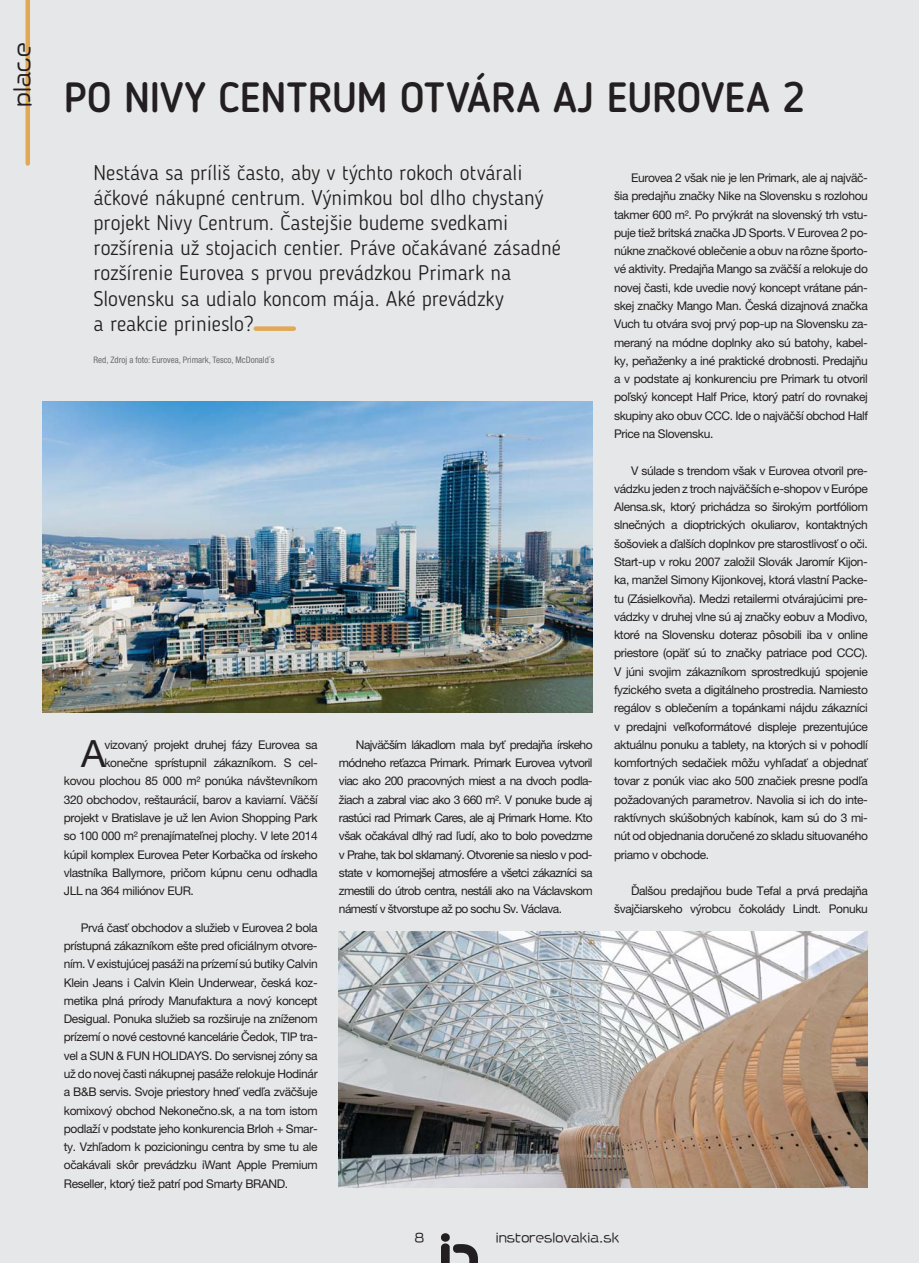
<style>
.page{position:relative;width:919px;height:1263px;background:#fff}
.page>*{position:absolute;margin:0;border:0;box-sizing:border-box;transform-origin:0 0}
.t1{font:500 42px "Blogger Sans";color:#231f20}
.t2{font:37.65px "Helvetica Neue LT Pro";color:#231f20}
.t3{font:300 21px/25.2px "Blogger Sans";color:#231f20}
.t4{font:21px "VDL Mega Maru Regular 90 pv RKSJ H";color:#231f20}
.t5{font:12px/18.3px "Helvetica Neue LT Pro";letter-spacing:-.03em;color:#231f20;text-align:justify}
.t6{font:12px "VDL Mega Maru Regular 90 pv RKSJ H";color:#231f20}
.t7{font:condensed 9px "Helvetica Neue LT Pro";color:#6d6e70}
</style>
<div class="page">
<div style="left:0;top:0;width:918px;height:1263px;background:#e6e7e8"></div>
<hr style="left:26px;top:0;width:4px;height:164px;background:#e2a855">
<div style="left:441px;top:1233px;width:8px;height:9px;background:#231f20;border-radius:4px"></div>
<svg style="left:441px;top:1243px;width:37px;height:20px"></svg>
<div style="left:256px;top:326px;width:38px;height:5px;background:#e2a855"></div>
<img style="left:43px;top:401px;width:549px;height:311px">
<img style="left:339px;top:932px;width:528px;height:256px">
<h3 class="t4" style="left:14px;top:107px;width:66px;rotate:-90deg">place</h3>
<h1 class="t1" style="left:64px;top:82px;width:742px">PO NIVY CENTRUM OTVÁRA AJ EUROVEA 2</h1>
<p class="t3" style="left:94px;top:162px;width:468px">Nestáva sa príliš často, aby v týchto rokoch otvárali áčkové nákupné centrum. Výnimkou bol dlho chystaný projekt Nivy Centrum. Častejšie budeme svedkami rozšírenia už stojacich centier. Práve očakávané zásadné rozšírenie Eurovea s prvou prevádzkou Primark na Slovensku sa udialo koncom mája. Aké prevádzky<br>a reakcie prinieslo?</p>
<p class="t7" style="left:94px;top:357px;width:182px">Red, Zdroj a foto: Eurovea, Primark, Tesco, McDonald´s</p>
<h2 class="t2" style="left:81px;top:740px;width:26px">A</h2>
<p class="t5" style="left:104px;top:737px;width:215px">vizovaný projekt druhej fázy Eurovea sa</p>
<p class="t5" style="left:104px;top:755px;width:215px">konečne sprístupnil zákazníkom. S cel-</p>
<p class="t5" style="left:64px;top:773px;width:255px">kovou plochou 85 000 m² ponúka návštevníkom</p>
<p class="t5" style="left:64px;top:792px;width:255px">320 obchodov, reštaurácií, barov a kaviarní. Väčší</p>
<p class="t5" style="left:64px;top:810px;width:255px">projekt v Bratislave je už len Avion Shopping Park</p>
<p class="t5" style="left:64px;top:828px;width:255px">so 100 000 m² prenajímateľnej plochy. V lete 2014</p>
<p class="t5" style="left:64px;top:847px;width:255px">kúpil komplex Eurovea Peter Korbačka od írskeho</p>
<p class="t5" style="left:64px;top:865px;width:255px">vlastníka Ballymore, pričom kúpnu cenu odhadla</p>
<p class="t5" style="left:64px;top:883px;width:131px">JLL na 364 miliónov EUR.</p>
<p class="t5" style="left:64px;top:920px;width:255px;text-indent:17px">Prvá časť obchodov a služieb v Eurovea 2 bola prístupná zákazníkom ešte pred oficiálnym otvore&shy;ním. V existujúcej pasáži na prízemí sú butiky Calvin Klein Jeans i Calvin Klein Underwear, česká koz&shy;metika plná prírody Manufaktura a nový koncept Desigual. Ponuka služieb sa rozširuje na zníženom prízemí o nové cestovné kancelárie Čedok, TIP tra&shy;vel a SUN &amp; FUN HOLIDAYS. Do servisnej zóny sa už do novej časti nákupnej pasáže relokuje Hodinár a B&amp;B servis. Svoje priestory hneď vedľa zväčšuje komixový obchod Nekonečno.sk, a na tom istom podlaží v podstate jeho konkurencia Brloh + Smar&shy;ty. Vzhľadom k pozicioningu centra by sme tu ale očakávali skôr prevádzku iWant Apple Premium Reseller, ktorý tiež patrí pod Smarty BRAND.</p>
<p class="t5" style="left:339px;top:737px;width:255px;text-indent:17px">Najväčším lákadlom mala byť predajňa írskeho módneho reťazca Primark. Primark Eurovea vytvoril viac ako 200 pracovných miest a na dvoch podla&shy;žiach a zabral viac ako 3 660 m². V ponuke bude aj rastúci rad Primark Cares, ale aj Primark Home. Kto však očakával dlhý rad ľudí, ako to bolo povedzme v Prahe, tak bol sklamaný. Otvorenie sa nieslo v pod&shy;state v komornejšej atmosfére a všetci zákazníci sa zmestili do útrob centra, nestáli ako na Václavskom námestí v štvorstupe až po sochu Sv. Václava.</p>
<p class="t5" style="left:614px;top:170px;width:255px;text-indent:17px">Eurovea 2 však nie je len Primark, ale aj najväč&shy;šia predajňu značky Nike na Slovensku s rozlohou takmer 600 m². Po prvýkrát na slovenský trh vstu&shy;puje tiež britská značka JD Sports. V Eurovea 2 po&shy;núkne značkové oblečenie a obuv na rôzne športo&shy;vé aktivity. Predajňa Mango sa zväčší a relokuje do novej časti, kde uvedie nový koncept vrátane pán&shy;skej značky Mango Man. Česká dizajnová značka Vuch tu otvára svoj prvý pop-up na Slovensku za&shy;meraný na módne doplnky ako sú batohy, kabel&shy;ky, peňaženky a iné praktické drobnosti. Predajňu a v podstate aj konkurenciu pre Primark tu otvoril poľský koncept Half Price, ktorý patrí do rovnakej skupiny ako obuv CCC. Ide o najväčší obchod Half Price na Slovensku.</p>
<p class="t5" style="left:614px;top:463px;width:255px;text-indent:17px">V súlade s trendom však v Eurovea otvoril pre&shy;vádzku jeden z troch najväčších e-shopov v Európe Alensa.sk, ktorý prichádza so širokým portfóliom slnečných a dioptrických okuliarov, kontaktných šošoviek a ďalších doplnkov pre starostlivosť o oči.<br>Start-up v roku 2007 založil Slovák Jaromír Kijon&shy;ka, manžel Simony Kijonkovej, ktorá vlastní Packe&shy;tu (Zásielkovňa). Medzi retailermi otvárajúcimi pre&shy;vádzky v druhej vlne sú aj značky eobuv a Modivo, ktoré na Slovensku doteraz pôsobili iba v online priestore (opäť sú to značky patriace pod CCC).<br>V júni svojim zákazníkom sprostredkujú spojenie fyzického sveta a digitálneho prostredia. Namiesto regálov s oblečením a topánkami nájdu zákazníci v predajni veľkoformátové displeje prezentujúce aktuálnu ponuku a tablety, na ktorých si v pohodlí komfortných sedačiek môžu vyhľadať a objednať tovar z ponúk viac ako 500 značiek presne podľa požadovaných parametrov. Navolia si ich do inte&shy;raktívnych skúšobných kabínok, kam sú do 3 mi&shy;nút od objednania doručené zo skladu situovaného priamo v obchode.</p>
<p class="t5" style="left:614px;top:883px;width:255px;text-align:right">Ďalšou predajňou bude Tefal a prvá predajňa švajčiarskeho výrobcu čokolády Lindt. Ponuku</p>
<p class="t6" style="left:415px;top:1233px;width:11px">8</p>
<p class="t6" style="left:495px;top:1233px;width:125px">instoreslovakia.sk</p>
</div>
